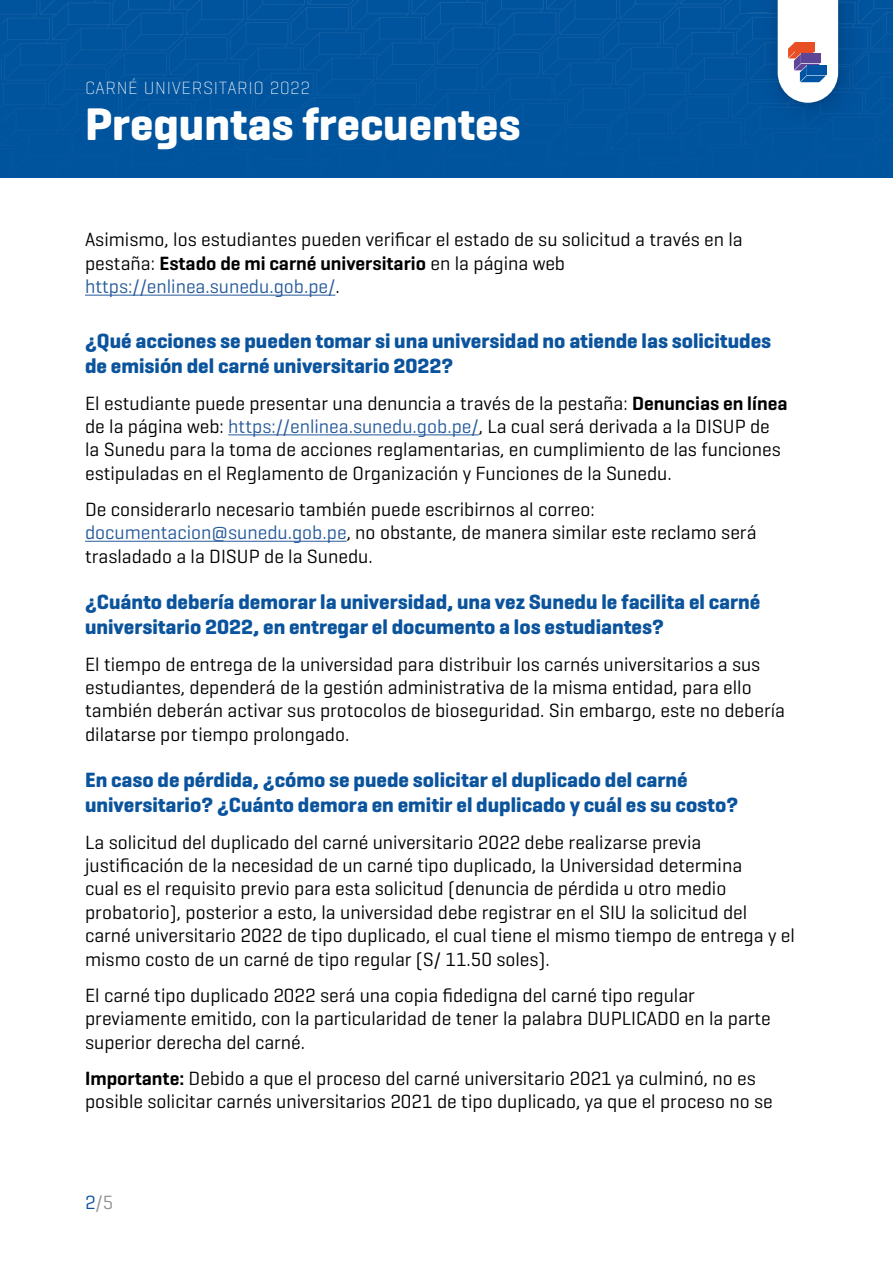
<style>
.page{position:relative;width:893px;height:1263px;background:#fff}
.page>*{position:absolute;margin:0;border:0;box-sizing:border-box;transform-origin:0 0}
.t1{font:700 46.5px "Geogrotesque";color:#fff}
.t2{font:700 21px/25.2px "Geogrotesque";color:#0a539d}
.t3{font:19.5px/23.4px "Geogrotesque";color:#000}
.t4{font:19.5px "Geogrotesque";color:#929395}
.t5{font:200 18px "Geogrotesque";letter-spacing:.04em;color:#fff}
.s1{font-weight:600}
.s2{color:#275b9b}
.s3{color:#0a539d}
</style>
<div class="page">
<div style="left:0;top:0;width:893px;height:177px;background:#00549e"></div>
<svg style="left:1px;top:58px;width:1px;height:22px"></svg>
<img style="left:419px;top:68px;width:58px;height:26px">
<img style="left:432px;top:93px;width:45px;height:1px">
<img style="left:48px;top:68px;width:58px;height:37px">
<img style="left:60px;top:93px;width:46px;height:12px">
<img style="left:109px;top:53px;width:58px;height:37px">
<img style="left:121px;top:78px;width:58px;height:12px">
<img style="left:240px;top:88px;width:13px;height:5px">
<img style="left:169px;top:37px;width:59px;height:38px">
<img style="left:182px;top:63px;width:58px;height:37px">
<img style="left:230px;top:22px;width:58px;height:38px">
<img style="left:242px;top:47px;width:59px;height:38px">
<img style="left:291px;top:7px;width:58px;height:37px">
<img style="left:303px;top:32px;width:59px;height:38px">
<img style="left:246px;top:0;width:59px;height:20px">
<img style="left:307px;top:0;width:44px;height:5px">
<img style="left:376px;top:43px;width:59px;height:37px">
<img style="left:351px;top:0;width:58px;height:29px">
<img style="left:363px;top:17px;width:59px;height:38px">
<img style="left:437px;top:27px;width:58px;height:38px">
<img style="left:412px;top:0;width:14px;height:14px">
<img style="left:424px;top:2px;width:59px;height:38px">
<img style="left:4px;top:43px;width:59px;height:38px">
<img style="left:1px;top:0;width:36px;height:18px">
<img style="left:1px;top:18px;width:49px;height:37px">
<img style="left:65px;top:28px;width:58px;height:37px">
<img style="left:40px;top:0;width:57px;height:15px">
<img style="left:52px;top:2px;width:59px;height:38px">
<img style="left:125px;top:13px;width:58px;height:37px">
<img style="left:112px;top:0;width:59px;height:25px">
<img style="left:186px;top:0;width:58px;height:35px">
<img style="left:173px;top:0;width:17px;height:10px">
<img style="left:498px;top:12px;width:58px;height:38px">
<img style="left:485px;top:0;width:59px;height:25px">
<img style="left:481px;top:52px;width:59px;height:37px">
<img style="left:494px;top:77px;width:58px;height:23px">
<img style="left:872px;top:24px;width:20px;height:28px">
<img style="left:542px;top:37px;width:58px;height:37px">
<img style="left:554px;top:62px;width:59px;height:38px">
<img style="left:603px;top:22px;width:58px;height:37px">
<img style="left:615px;top:47px;width:58px;height:37px">
<img style="left:689px;top:58px;width:58px;height:37px">
<img style="left:663px;top:7px;width:59px;height:37px">
<img style="left:676px;top:32px;width:58px;height:38px">
<img style="left:724px;top:0;width:25px;height:29px">
<img style="left:736px;top:20px;width:13px;height:34px">
<img style="left:872px;top:0;width:21px;height:24px">
<img style="left:559px;top:0;width:58px;height:35px">
<img style="left:546px;top:0;width:17px;height:10px">
<img style="left:619px;top:0;width:59px;height:20px">
<img style="left:680px;top:0;width:47px;height:5px">
<img style="left:749px;top:0;width:123px;height:24px">
<img style="left:750px;top:55px;width:18px;height:25px">
<img style="left:853px;top:51px;width:19px;height:37px">
<img style="left:865px;top:85px;width:7px;height:29px">
<svg style="left:749px;top:13px;width:19px;height:1px"></svg>
<img style="left:749px;top:17px;width:19px;height:38px">
<img style="left:847px;top:27px;width:21px;height:38px">
<img style="left:847px;top:2px;width:9px;height:25px">
<img style="left:775px;top:0;width:72px;height:108px">
<img style="left:775px;top:81px;width:15px;height:26px">
<img style="left:775px;top:107px;width:27px;height:1px">
<img style="left:792px;top:66px;width:55px;height:38px">
<img style="left:804px;top:92px;width:43px;height:17px">
<img style="left:769px;top:42px;width:9px;height:38px">
<img style="left:768px;top:0;width:10px;height:17px">
<img style="left:768px;top:17px;width:10px;height:25px">
<img style="left:841px;top:2px;width:6px;height:37px">
<svg style="left:778px;top:0;width:63px;height:103px;background:#cbcfdd"></svg>
<hr style="left:85px;top:295px;width:250px;height:1px;background:#275b9b">
<hr style="left:228px;top:434px;width:251px;height:1px;background:#275b9b">
<hr style="left:85px;top:541px;width:262px;height:1px;background:#275b9b">
<p class="t5" style="left:85px;top:77px;width:227px">CARNÉ UNIVERSITARIO 2022</p>
<h1 class="t1" style="left:85px;top:95px;width:437px">Preguntas frecuentes</h1>
<p class="t3" style="left:85px;top:227px;width:659px">Asimismo, los estudiantes pueden verificar el estado de su solicitud a través en la pestaña: <span class="s1">Estado de mi carné universitario</span> en la página web <span class="s2">https://enlinea.sunedu.gob.pe/</span>.</p>
<p class="t2" style="left:85px;top:328px;width:688px">¿Qué acciones se pueden tomar si una universidad no atiende las solicitudes de emisión del carné universitario 2022?</p>
<p class="t3" style="left:85px;top:391px;width:704px">El estudiante puede presentar una denuncia a través de la pestaña: <span class="s1">Denuncias en línea </span>de la página web: <span class="s2">https://enlinea.sunedu.gob.pe/</span>, La cual será derivada a la DISUP de la Sunedu para la toma de acciones reglamentarias, en cumplimiento de las funciones estipuladas en el Reglamento de Organización y Funciones de la Sunedu.</p>
<p class="t3" style="left:85px;top:497px;width:673px">De considerarlo necesario también puede escribirnos al correo: <span class="s2">documentacion@sunedu.gob.pe</span>, no obstante, de manera similar este reclamo será trasladado a la DISUP de la Sunedu.</p>
<p class="t2" style="left:85px;top:589px;width:677px">¿Cuánto debería demorar la universidad, una vez Sunedu le facilita el carné universitario 2022, en entregar el documento a los estudiantes?</p>
<p class="t3" style="left:85px;top:652px;width:701px">El tiempo de entrega de la universidad para distribuir los carnés universitarios a sus estudiantes, dependerá de la gestión administrativa de la misma entidad, para ello también deberán activar sus protocolos de bioseguridad. Sin embargo, este no debería dilatarse por tiempo prolongado.</p>
<p class="t2" style="left:85px;top:767px;width:655px">En caso de pérdida, ¿cómo se puede solicitar el duplicado del carné universitario? ¿Cuánto demora en emitir el duplicado y cuál es su costo?</p>
<p class="t3" style="left:85px;top:830px;width:711px">La solicitud del duplicado del carné universitario 2022 debe realizarse previa justificación de la necesidad de un carné tipo duplicado, la Universidad determina<br>cual es el requisito previo para esta solicitud (denuncia de pérdida u otro medio probatorio), posterior a esto, la universidad debe registrar en el SIU la solicitud del carné universitario 2022 de tipo duplicado, el cual tiene el mismo tiempo de entrega y el mismo costo de un carné de tipo regular (S/ 11.50 soles).</p>
<p class="t3" style="left:85px;top:983px;width:687px">El carné tipo duplicado 2022 será una copia fidedigna del carné tipo regular previamente emitido, con la particularidad de tener la palabra DUPLICADO en la parte superior derecha del carné.</p>
<p class="t3" style="left:85px;top:1066px;width:689px"><span class="s1">Importante:</span> Debido a que el proceso del carné universitario 2021 ya culminó, no es posible solicitar carnés universitarios 2021 de tipo duplicado, ya que el proceso no se</p>
<p class="t4" style="left:85px;top:1190px;width:30px"><span class="s3">2</span>/5</p>
</div>
